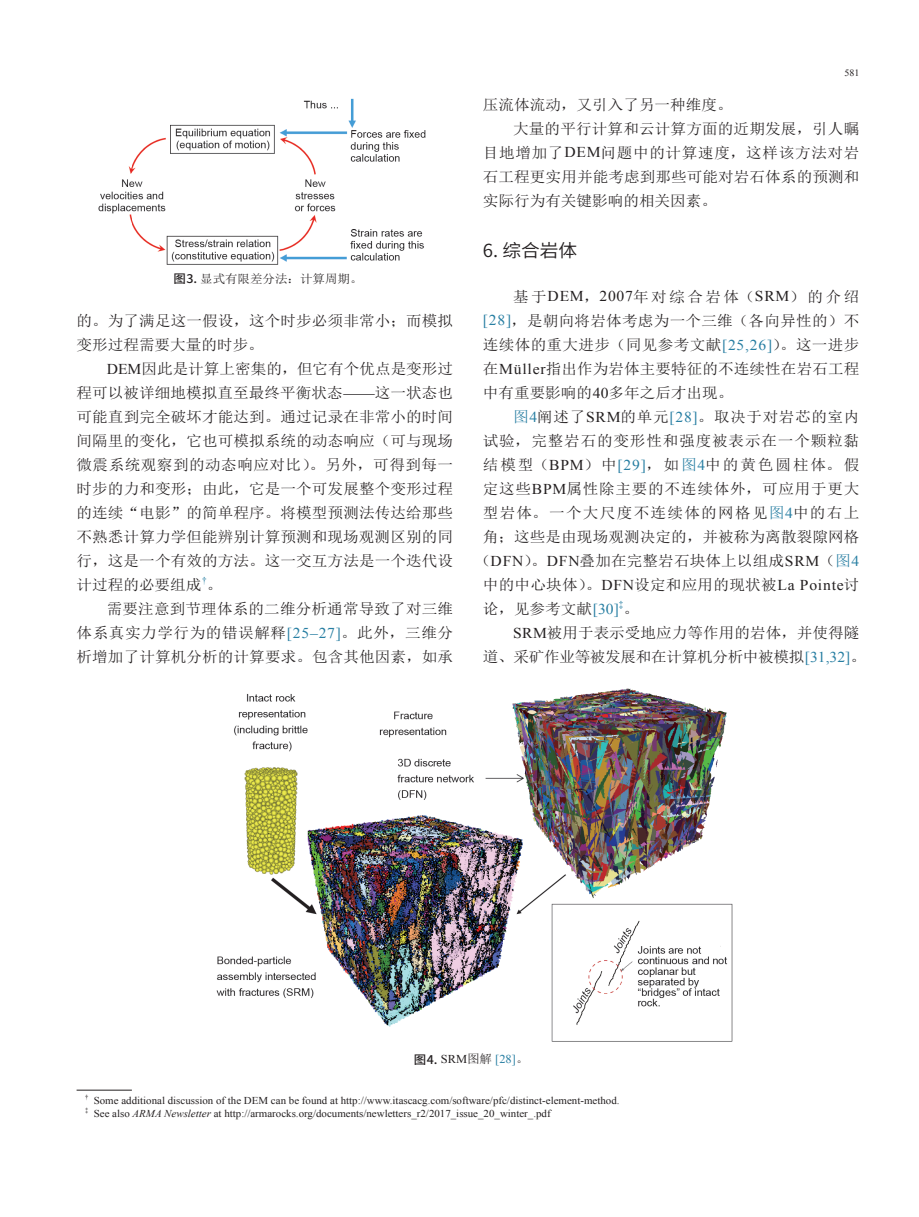
<style>
.page{position:relative;width:919px;height:1217px;background:#fff}
.page>*{position:absolute;margin:0;border:0;box-sizing:border-box;transform-origin:0 0}
.t1{font:18px "Source Han Sans CN";color:#231f20;scale:1.04 1}
.t2{font:15px/24px "Sim Sun";letter-spacing:.005em;color:#231f20;text-align:justify;scale:1.04 1}
.t3{font:15px/24px "Sim Sun";letter-spacing:-.02em;color:#231f20;scale:1.04 1}
.t4{font:15px "Sim Sun";letter-spacing:.04em;color:#231f20;scale:1.04 1}
.t5{font:15px "Sim Sun";letter-spacing:.125em;color:#231f20;scale:1.04 1}
.t6{font:15px "Sim Sun";letter-spacing:.05em;color:#231f20;scale:1.04 1}
.t7{font:15px "Sim Sun";letter-spacing:.055em;color:#231f20;scale:1.04 1}
.t8{font:15px "Sim Sun";letter-spacing:.085em;color:#231f20;scale:1.04 1}
.t9{font:12px "Sim Sun";color:#231f20;scale:1.04 1}
.t10{font:12px "Times New Roman";color:#277ea2;scale:1.04 1}
.t11{font:10.5px "Times New Roman";color:#231f20;scale:1.04 1}
.t12{font:9.6px "Times New Roman";color:#231f20;scale:1.04 1}
.t13{font:8.7px "Times New Roman";color:#277ea2;scale:1.04 1}
.t14{font:6.15px "Times New Roman";color:#231f20;scale:1.04 1}
.s1{font-family:"Source Han Sans CN";font-weight:500}
.s2{font-family:"Times New Roman"}
.s3{font-family:"Times New Roman";color:#277ea2}
.s4{color:#277ea2}
.s5{font-family:"Source Han Sans CN";font-weight:500;color:#231f20}
.s6{color:#231f20}
.s7{font-family:"Sim Sun";color:#231f20}
.s8{font-style:italic}
</style>
<div class="page">
<img style="left:98px;top:98px;width:328px;height:167px">
<img style="left:216px;top:688px;width:517px;height:354px">
<hr style="left:77px;top:1089px;width:55px;height:1px;background:#231f20">
<p class="t9" style="left:173px;top:272px;width:183px"><span class="s1">图3.</span> 显式有限差分法：计算周期。</p>
<p class="t2" style="left:77px;top:308px;width:363px">的。为了满足这一假设，这个时步必须非常小；而模拟变形过程需要大量的时步。</p>
<p class="t2" style="left:77px;top:356px;width:363px;text-indent:30px"><span class="s2">DEM</span>因此是计算上密集的，但它有个优点是变形过程可以被详细地模拟直至最终平衡状态<span class="s2">——</span>这一状态也可能直到完全破坏才能达到。通过记录在非常小的时间间隔里的变化，它也可模拟系统的动态响应（可与现场微震系统观察到的动态响应对比）。另外，可得到每一时步的力和变形；由此，它是一个可发展整个变形过程的连续“电影”的简单程序。将模型预测法传达给那些不熟悉计算力学但能辨别计算预测和现场观测区别的同行，这是一个有效的方法。这一交互方法是一个迭代设计过程的必要组成。</p>
<p class="t13" style="left:202px;top:573px;width:6px">†</p>
<p class="t2" style="left:77px;top:596px;width:363px;text-indent:30px">需要注意到节理体系的二维分析通常导致了对三维体系真实力学行为的错误解释<span class="s3">[25–27]</span>。此外，三维分析增加了计算机分析的计算要求。包含其他因素，如承</p>
<p class="t12" style="left:844px;top:67px;width:16px">581</p>
<p class="t2" style="left:483px;top:92px;width:241px">压流体流动，又引入了另一种维度。</p>
<p class="t2" style="left:513px;top:116px;width:334px">大量的平行计算和云计算方面的近期发展，引人瞩</p>
<p class="t4" style="left:483px;top:145px;width:363px">目地增加了<span class="s2">DEM</span>问题中的计算速度，这样该方法对岩</p>
<p class="t2" style="left:483px;top:164px;width:363px">石工程更实用并能考虑到那些可能对岩石体系的预测和</p>
<p class="t2" style="left:483px;top:188px;width:226px">实际行为有关键影响的相关因素。</p>
<p class="t1" style="left:483px;top:240px;width:92px">6. 综合岩体</p>
<p class="t2" style="left:483px;top:284px;width:363px;text-indent:30px">基于<span class="s2">DEM</span>，<span class="s2">2007</span>年对综合岩体（<span class="s2">SRM</span>）的介绍<span class="s3">[28]</span>，是朝向将岩体考虑为一个三维（各向异性的）不连续体的重大进步（同见参考文献<span class="s3">[25,26]</span>）。这一进步在<span class="s2">Müller</span>指出作为岩体主要特征的不连续性在岩石工程中有重要影响的<span class="s2">40</span>多年之后才出现。</p>
<p class="t4" style="left:513px;top:409px;width:334px"><span class="s4">图</span><span class="s3">4</span>阐述了<span class="s2">SRM</span>的单元<span class="s3">[28]</span>。取决于对岩芯的室内</p>
<p class="t7" style="left:483px;top:433px;width:363px">试验，完整岩石的变形性和强度被表示在一个颗粒黏</p>
<p class="t5" style="left:483px;top:457px;width:363px">结模型（<span class="s2">BPM</span>）中<span class="s3">[29]</span>，如<span class="s4">图</span><span class="s3">4</span>中的黄色圆柱体。假</p>
<p class="t6" style="left:483px;top:481px;width:363px">定这些<span class="s2">BPM</span>属性除主要的不连续体外，可应用于更大</p>
<p class="t8" style="left:483px;top:505px;width:363px">型岩体。一个大尺度不连续体的网格见<span class="s4">图</span><span class="s3">4</span>中的右上</p>
<p class="t2" style="left:483px;top:524px;width:363px">角；这些是由现场观测决定的，并被称为离散裂隙网格</p>
<p class="t2" style="left:475px;top:548px;width:371px">（<span class="s2">DFN</span>）。<span class="s2">DFN</span>叠加在完整岩石块体上以组成<span class="s2">SRM</span>（<span class="s4">图</span><span class="s3">4</span></p>
<p class="t2" style="left:483px;top:572px;width:363px">中的中心块体）。<span class="s2">DFN</span>设定和应用的现状被<span class="s2">La Pointe</span>讨</p>
<p class="t2" style="left:483px;top:596px;width:152px">论，见参考文献<span class="s3">[30]</span> 。</p>
<p class="t13" style="left:619px;top:597px;width:6px">‡</p>
<p class="t3" style="left:483px;top:620px;width:370px;text-indent:30px"><span class="s2">SRM</span>被用于表示受地应力等作用的岩体，并使得隧道、采矿作业等被发展和在计算机分析中被模拟<span class="s3">[31,32]</span>。</p>
<p class="t10" style="left:413px;top:1051px;width:112px"><span class="s5">图4.</span> <span class="s6">SRM</span><span class="s7">图解</span> [28]<span class="s7">。</span></p>
<p class="t14" style="left:85px;top:1092px;width:5px">†</p>
<p class="t11" style="left:94px;top:1093px;width:507px">Some additional discussion of the DEM can be found at http://www.itascacg.com/software/pfc/distinct-element-method.</p>
<p class="t14" style="left:85px;top:1105px;width:5px">‡</p>
<p class="t11" style="left:94px;top:1105px;width:441px">See also <span class="s8">ARMA Newsletter</span> at http://armarocks.org/documents/newletters_r2/2017_issue_20_winter_.pdf</p>
</div>
